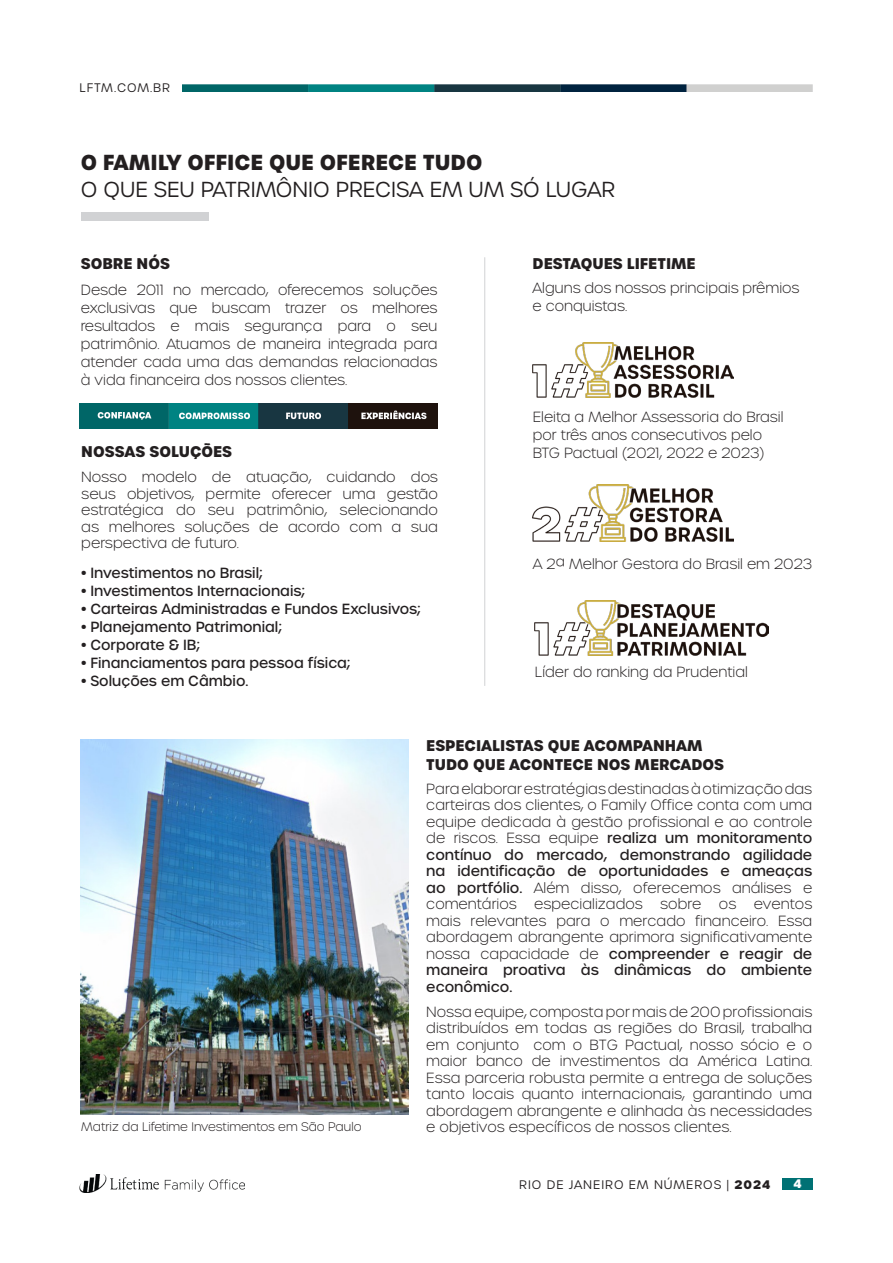
<style>
.page{position:relative;width:893px;height:1263px;background:#fff}
.page>*{position:absolute;margin:0;border:0;box-sizing:border-box;transform-origin:0 0}
.t1{font:300 21px/27px "Urbane";color:#231f20}
.t2{font:700 15px/19.5px "Urbane";color:#231f20}
.t3{font:200 14.25px/16.5px "Urbane";color:#231f20;text-align:justify}
.t4{font:500 14.25px "Urbane";color:#231f20}
.t5{font:200 12px "Urbane";color:#231f20}
.t6{font:300 12px "Urbane";letter-spacing:.08em;color:#231f20}
.t7{font:700 12px "Urbane";color:#fff}
.s1{font-weight:700}
.s2{font-weight:500}
</style>
<div class="page">
<div style="left:783px;top:1178px;width:30px;height:11px;background:#007174"></div>
<img style="left:183px;top:85px;width:630px;height:6px">
<img style="left:80px;top:1174px;width:165px;height:18px">
<div style="left:81px;top:213px;width:127px;height:8px;background:#d1d2d4"></div>
<img style="left:80px;top:403px;width:357px;height:26px">
<img style="left:81px;top:739px;width:327px;height:375px">
<img style="left:533px;top:343px;width:201px;height:55px">
<img style="left:533px;top:484px;width:201px;height:58px">
<img style="left:535px;top:600px;width:233px;height:55px">
<hr style="left:484px;top:257px;width:1px;height:429px;background:#d1d2d4">
<p class="t6" style="left:80px;top:80px;width:92px">LFTM.COM.BR</p>
<p class="t1" style="left:81px;top:149px;width:536px"><span class="s1">O FAMILY OFFICE QUE OFERECE TUDO<br></span>O QUE SEU PATRIMÔNIO PRECISA EM UM SÓ LUGAR</p>
<p class="t2" style="left:81px;top:254px;width:91px">SOBRE NÓS</p>
<p class="t3" style="left:81px;top:281px;width:358px;line-height:18px">Desde 2011 no mercado, oferecemos soluções exclusivas que buscam trazer os melhores resultados e mais segurança para o seu patrimônio. Atuamos de maneira integrada para atender cada uma das demandas relacionadas à vida financeira dos nossos clientes.</p>
<p class="t2" style="left:81px;top:442px;width:152px">NOSSAS SOLUÇÕES</p>
<p class="t3" style="left:81px;top:469px;width:358px">Nosso modelo de atuação, cuidando dos seus objetivos, permite oferecer uma gestão estratégica do seu patrimônio, selecionando as melhores soluções de acordo com a sua perspectiva de futuro.</p>
<p class="t4" style="left:81px;top:563px;width:183px">• Investimentos no Brasil;</p>
<p class="t4" style="left:81px;top:581px;width:225px">• Investimentos Internacionais;</p>
<p class="t4" style="left:81px;top:599px;width:341px">• Carteiras Administradas e Fundos Exclusivos;</p>
<p class="t4" style="left:81px;top:617px;width:202px">• Planejamento Patrimonial;</p>
<p class="t4" style="left:81px;top:635px;width:120px">• Corporate &amp; IB;</p>
<p class="t4" style="left:81px;top:653px;width:271px">• Financiamentos para pessoa física;</p>
<p class="t4" style="left:81px;top:671px;width:169px">• Soluções em Câmbio.</p>
<p class="t2" style="left:533px;top:254px;width:165px">DESTAQUES LIFETIME</p>
<p class="t3" style="left:533px;top:279px;width:268px;line-height:18px">Alguns dos nossos principais prêmios e conquistas.</p>
<p class="t3" style="left:533px;top:408px;width:252px;line-height:18px;text-align:left">Eleita a Melhor Assessoria do Brasil por três anos consecutivos pelo<br>BTG Pactual (2021, 2022 e 2023)</p>
<p class="t3" style="left:533px;top:555px;width:281px">A 2ª Melhor Gestora do Brasil em 2023</p>
<p class="t3" style="left:535px;top:663px;width:215px">Líder do ranking da Prudential</p>
<p class="t5" style="left:81px;top:1119px;width:282px">Matriz da Lifetime Investimentos em São Paulo</p>
<p class="t2" style="left:426px;top:735px;width:299px">ESPECIALISTAS QUE ACOMPANHAM<br>TUDO QUE ACONTECE NOS MERCADOS</p>
<p class="t3" style="left:426px;top:780px;width:388px">Para elaborar estratégias destinadas à otimização das carteiras dos clientes, o Family Office conta com uma equipe dedicada à gestão profissional e ao controle de riscos. Essa equipe <span class="s2">realiza um monitoramento contínuo do mercado, demonstrando agilidade na identificação de oportunidades e ameaças ao portfólio.</span> Além disso, oferecemos análises e comentários especializados sobre os eventos mais relevantes para o mercado financeiro. Essa abordagem abrangente aprimora significativamente nossa capacidade de <span class="s2">compreender e reagir de maneira proativa às dinâmicas do ambiente econômico.</span></p>
<p class="t3" style="left:426px;top:1003px;width:388px">Nossa equipe, composta por mais de 200 profissionais distribuídos em todas as regiões do Brasil, trabalha em conjunto com o BTG Pactual, nosso sócio e o maior banco de investimentos da América Latina.<br>Essa parceria robusta permite a entrega de soluções tanto locais quanto internacionais, garantindo uma abordagem abrangente e alinhada às necessidades e objetivos específicos de nossos clientes.</p>
<p class="t6" style="left:519px;top:1177px;width:253px">RIO DE JANEIRO EM NÚMEROS | <span class="s1">2024</span></p>
<p class="t7" style="left:794px;top:1175px;width:10px">4</p>
</div>
